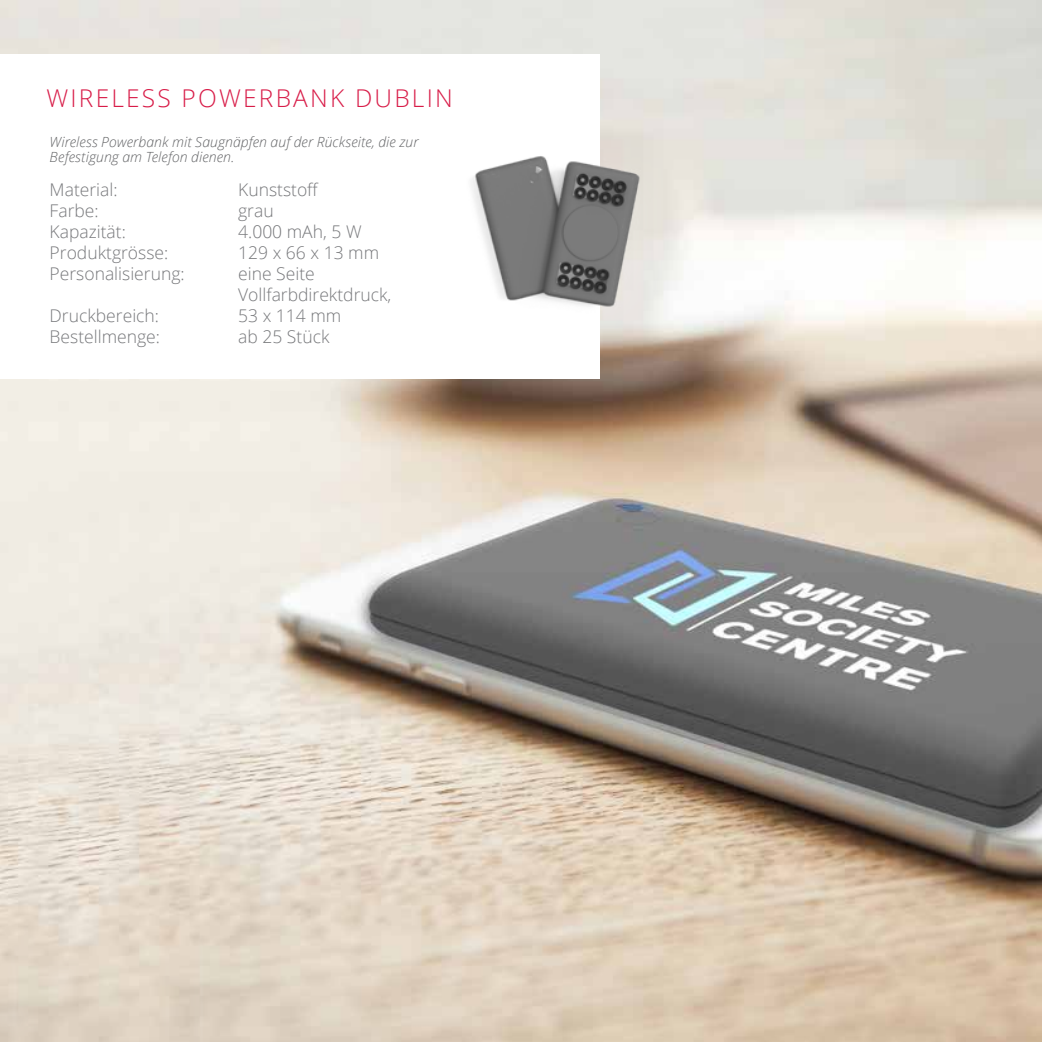
<style>
.page{position:relative;width:1042px;height:1042px;background:#fff}
.page>*{position:absolute;margin:0;border:0;box-sizing:border-box;transform-origin:0 0}
.t1{font:300 24.5px "Open Sans";letter-spacing:.09em;color:#d81c48}
.t2{font:300 17.5px/21px "Open Sans";color:#77787b}
.t3{font:italic 300 14px/15.8px "Open Sans";letter-spacing:.005em;color:#636466}
</style>
<div class="page">
<img style="left:0;top:0;width:1042px;height:1042px">
<div style="left:0;top:54px;width:599px;height:324px;background:#fff"></div>
<img style="left:471px;top:129px;width:191px;height:199px">
<img style="left:1014px;top:395px;width:28px;height:249px">
<h1 class="t1" style="left:46px;top:81px;width:408px">WIRELESS POWERBANK DUBLIN</h1>
<p class="t3" style="left:50px;top:133px;width:370px">Wireless Powerbank mit Saugnäpfen auf der Rückseite, die zur<br>Befestigung am Telefon dienen.</p>
<p class="t2" style="left:50px;top:178px;width:70px">Material:</p>
<p class="t2" style="left:238px;top:178px;width:82px">Kunststoff</p>
<p class="t2" style="left:50px;top:199px;width:51px">Farbe:</p>
<p class="t2" style="left:238px;top:199px;width:37px">grau</p>
<p class="t2" style="left:50px;top:220px;width:78px">Kapazität:</p>
<p class="t2" style="left:238px;top:220px;width:125px">4.000 mAh, 5 W</p>
<p class="t2" style="left:50px;top:241px;width:120px">Produktgrösse:</p>
<p class="t2" style="left:238px;top:241px;width:143px">129 x 66 x 13 mm</p>
<p class="t2" style="left:50px;top:262px;width:137px">Personalisierung:</p>
<p class="t2" style="left:238px;top:262px;width:155px">eine Seite<br>Vollfarbdirektdruck,</p>
<p class="t2" style="left:50px;top:304px;width:111px">Druckbereich:</p>
<p class="t2" style="left:238px;top:304px;width:105px">53 x 114 mm</p>
<p class="t2" style="left:50px;top:325px;width:112px">Bestellmenge:</p>
<p class="t2" style="left:238px;top:325px;width:93px">ab 25 Stück</p>
</div>
